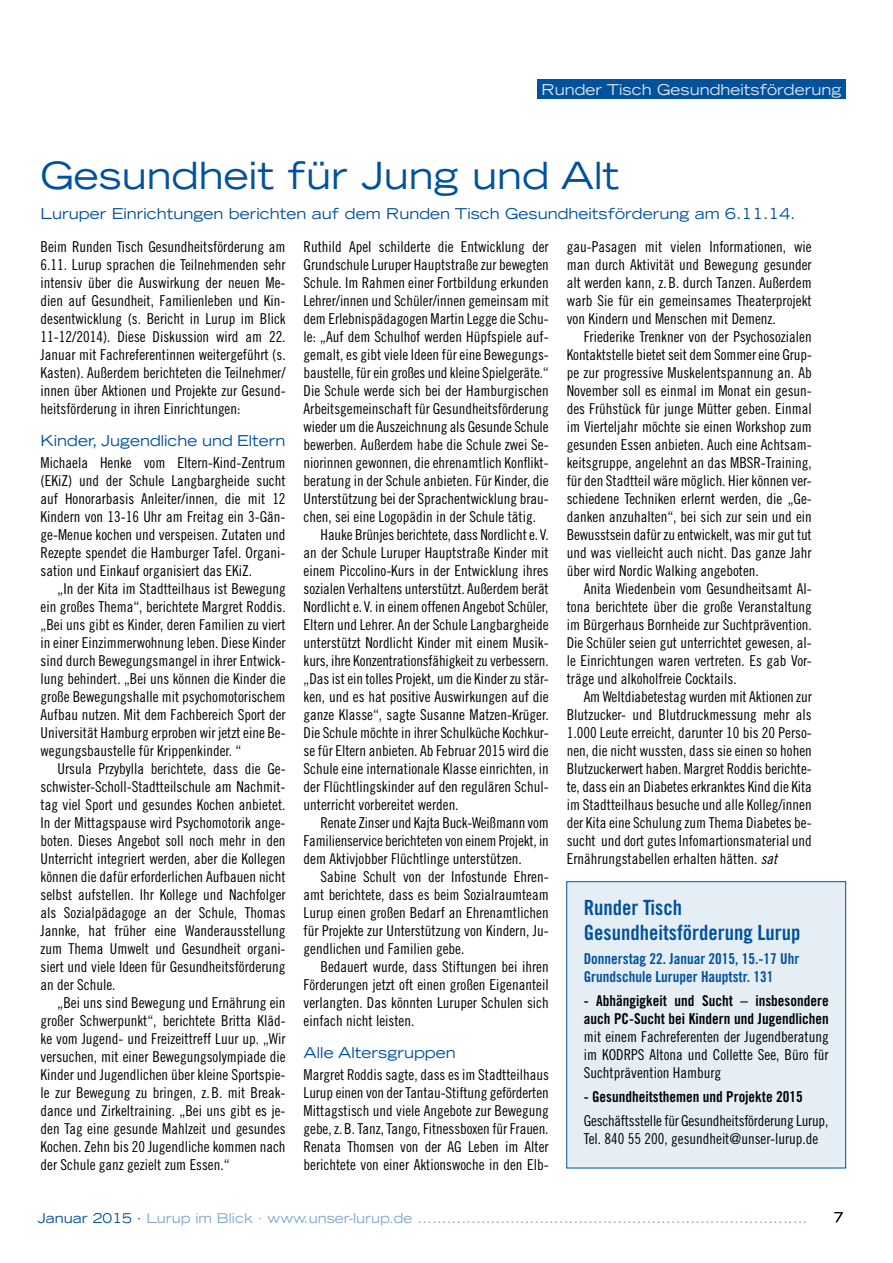
<style>
.page{position:relative;width:893px;height:1263px;background:#fff}
.page>*{position:absolute;margin:0;border:0;box-sizing:border-box;transform-origin:0 0}
.t1{font:expanded 37.5px "Trade Gothic LH";color:#00519e}
.t2{font:21px/25.2px "Trade Gothic Bold Cond Twenty";color:#00519e}
.t3{font:15px/18px "Trade Gothic Cond Eighteen";color:#000;text-align:justify}
.t4{font:expanded 15px "Trade Gothic LH";color:#00519e}
.t5{font:15px/18px "Trade Gothic Bold Cond Twenty";color:#000}
.t6{font:15px/18px "Trade Gothic Bold Cond Twenty";color:#00519e}
.t7{font:expanded 15px "Trade Gothic LH";color:#e3e4e4}
.t8{font:expanded 13.5px "Trade Gothic LH";color:#80a8ce}
.t9{font:expanded 13.5px "Trade Gothic LH";color:#000}
.s1{font-family:"Trade Gothic Cond Eighteen Obl"}
.s2{color:#00519e}
</style>
<div class="page">
<div style="left:566px;top:881px;width:280px;height:287px;background:#e6eef5;border:1px solid #00519e"></div>
<div style="left:537px;top:79px;width:309px;height:20px;background:#00519e"></div>
<p class="t7" style="left:541px;top:79px;width:302px">Runder Tisch Gesundheitsförderung</p>
<h1 class="t1" style="left:41px;top:151px;width:580px">Gesundheit für Jung und Alt</h1>
<p class="t4" style="left:41px;top:204px;width:753px">Luruper Einrichtungen berichten auf dem Runden Tisch Gesundheitsförderung am 6. 11. 14.</p>
<p class="t3" style="left:41px;top:237px;width:247px">Beim Runden Tisch Gesundheitsförderung am 6.11. Lurup sprachen die Teilnehmenden sehr intensiv über die Auswirkung der neuen Me&shy;dien auf Gesundheit, Familienleben und Kin&shy;desentwicklung (s. Bericht in Lurup im Blick 11-12/2014). Diese Diskussion wird am 22.<br>Januar mit Fachreferentinnen weitergeführt (s.<br>Kasten). Außerdem berichteten die Teilnehmer/ innen über Aktionen und Projekte zur Gesund&shy;heitsförderung in ihren Einrichtungen:</p>
<p class="t4" style="left:41px;top:430px;width:247px">Kinder, Jugendliche und Eltern</p>
<p class="t3" style="left:41px;top:453px;width:247px">Michaela Henke vom Eltern-Kind-Zentrum (EKiZ) und der Schule Langbargheide sucht auf Honorarbasis Anleiter/innen, die mit 12<br>Kindern von 13-16 Uhr am Freitag ein 3-Gän&shy;ge-Menue kochen und verspeisen. Zutaten und Rezepte spendet die Hamburger Tafel. Organi&shy;sation und Einkauf organisiert das EKiZ.</p>
<p class="t3" style="left:41px;top:579px;width:247px;text-indent:17px">„In der Kita im Stadtteilhaus ist Bewegung ein großes Thema“, berichtete Margret Roddis. „Bei uns gibt es Kinder, deren Familien zu viert in einer Einzimmerwohnung leben. Diese Kinder sind durch Bewegungsmangel in ihrer Entwick&shy;lung behindert. „Bei uns können die Kinder die große Bewegungshalle mit psychomotorischem Aufbau nutzen. Mit dem Fachbereich Sport der Universität Hamburg erproben wir jetzt eine Be&shy;wegungsbaustelle für Krippenkinder. “</p>
<p class="t3" style="left:41px;top:759px;width:247px;text-indent:17px">Ursula Przybylla berichtete, dass die Ge&shy;schwister-Scholl-Stadtteilschule am Nachmit&shy;tag viel Sport und gesundes Kochen anbietet.<br>In der Mittagspause wird Psychomotorik ange&shy;boten. Dieses Angebot soll noch mehr in den Unterricht integriert werden, aber die Kollegen können die dafür erforderlichen Aufbauen nicht selbst aufstellen. Ihr Kollege und Nachfolger als Sozialpädagoge an der Schule, Thomas Jannke, hat früher eine Wanderausstellung zum Thema Umwelt und Gesundheit organi&shy;siert und viele Ideen für Gesundheitsförderung an der Schule.</p>
<p class="t3" style="left:41px;top:993px;width:247px;text-indent:17px">„Bei uns sind Bewegung und Ernährung ein großer Schwerpunkt“, berichtete Britta Kläd&shy;ke vom Jugend- und Freizeittreff Luur up. „Wir versuchen, mit einer Bewegungsolympiade die Kinder und Jugendlichen über kleine Sportspie&shy;le zur Bewegung zu bringen, z.B. mit Break&shy;dance und Zirkeltraining. „Bei uns gibt es je&shy;den Tag eine gesunde Mahlzeit und gesundes Kochen. Zehn bis 20 Jugendliche kommen nach der Schule ganz gezielt zum Essen.“</p>
<p class="t3" style="left:567px;top:237px;width:247px">gau-Pasagen mit vielen Informationen, wie man durch Aktivität und Bewegung gesunder alt werden kann, z.B. durch Tanzen. Außerdem warb Sie für ein gemeinsames Theaterprojekt von Kindern und Menschen mit Demenz.</p>
<p class="t3" style="left:567px;top:327px;width:247px;text-indent:17px">Friederike Trenkner von der Psychosozialen Kontaktstelle bietet seit dem Sommer eine Grup&shy;pe zur progressive Muskelentspannung an. Ab November soll es einmal im Monat ein gesun&shy;des Frühstück für junge Mütter geben. Einmal im Vierteljahr möchte sie einen Workshop zum gesunden Essen anbieten. Auch eine Achtsam&shy;keitsgruppe, angelehnt an das MBSR-Training, für den Stadtteil wäre möglich. Hier können ver&shy;schiedene Techniken erlernt werden, die „Ge&shy;danken anzuhalten“, bei sich zur sein und ein Bewusstsein dafür zu entwickelt, was mir gut tut und was vielleicht auch nicht. Das ganze Jahr über wird Nordic Walking angeboten.</p>
<p class="t3" style="left:567px;top:579px;width:247px;text-indent:17px">Anita Wiedenbein vom Gesundheitsamt Al&shy;tona berichtete über die große Veranstaltung im Bürgerhaus Bornheide zur Suchtprävention.<br>Die Schüler seien gut unterrichtet gewesen, al&shy;le Einrichtungen waren vertreten. Es gab Vor&shy;träge und alkoholfreie Cocktails.</p>
<p class="t3" style="left:567px;top:687px;width:247px;text-indent:17px">Am Weltdiabetestag wurden mit Aktionen zur Blutzucker- und Blutdruckmessung mehr als 1.000 Leute erreicht, darunter 10 bis 20 Perso&shy;nen, die nicht wussten, dass sie einen so hohen Blutzuckerwert haben. Margret Roddis berichte&shy;te, dass ein an Diabetes erkranktes Kind die Kita im Stadtteilhaus besuche und alle Kolleg/innen der Kita eine Schulung zum Thema Diabetes be&shy;sucht und dort gutes Infomartionsmaterial und Ernährungstabellen erhalten hätten. <span class="s1">sat</span></p>
<p class="t3" style="left:304px;top:237px;width:247px">Ruthild Apel schilderte die Entwicklung der</p>
<p class="t3" style="left:304px;top:255px;width:247px">Grundschule Luruper Hauptstraße zur bewegten</p>
<p class="t3" style="left:304px;top:273px;width:247px">Schule. Im Rahmen einer Fortbildung erkunden</p>
<p class="t3" style="left:304px;top:291px;width:247px">Lehrer/innen und Schüler/innen gemeinsam mit</p>
<p class="t3" style="left:304px;top:309px;width:247px">dem Erlebnispädagogen Martin Legge die Schu-</p>
<p class="t3" style="left:304px;top:327px;width:247px">le: „Auf dem Schulhof werden Hüpfspiele auf-</p>
<p class="t3" style="left:304px;top:345px;width:247px">gemalt, es gibt viele Ideen für eine Bewegungs-</p>
<p class="t3" style="left:304px;top:363px;width:247px">baustelle, für ein großes und kleine Spielgeräte.“</p>
<p class="t3" style="left:304px;top:381px;width:247px">Die Schule werde sich bei der Hamburgischen</p>
<p class="t3" style="left:304px;top:399px;width:247px">Arbeitsgemeinschaft für Gesundheitsförderung</p>
<p class="t3" style="left:304px;top:417px;width:246px">wieder um die Auszeichnung als Gesunde Schule</p>
<p class="t3" style="left:304px;top:435px;width:247px">bewerben. Außerdem habe die Schule zwei Se-</p>
<p class="t3" style="left:304px;top:453px;width:247px">niorinnen gewonnen, die ehrenamtlich Konflikt-</p>
<p class="t3" style="left:304px;top:471px;width:247px">beratung in der Schule anbieten. Für Kinder, die</p>
<p class="t3" style="left:304px;top:489px;width:247px">Unterstützung bei der Sprachentwicklung brau-</p>
<p class="t3" style="left:304px;top:507px;width:234px">chen, sei eine Logopädin in der Schule tätig.</p>
<p class="t3" style="left:321px;top:525px;width:230px">Hauke Brünjes berichtete, dass Nordlicht e.V.</p>
<p class="t3" style="left:304px;top:543px;width:247px">an der Schule Luruper Hauptstraße Kinder mit</p>
<p class="t3" style="left:304px;top:561px;width:247px">einem Piccolino-Kurs in der Entwicklung ihres</p>
<p class="t3" style="left:304px;top:579px;width:247px">sozialen Verhaltens unterstützt. Außerdem berät</p>
<p class="t3" style="left:304px;top:597px;width:246px">Nordlicht e. V. in einem offenen Angebot Schüler,</p>
<p class="t3" style="left:304px;top:615px;width:247px">Eltern und Lehrer. An der Schule Langbargheide</p>
<p class="t3" style="left:304px;top:633px;width:247px">unterstützt Nordlicht Kinder mit einem Musik-</p>
<p class="t3" style="left:304px;top:651px;width:247px">kurs, ihre Konzentrationsfähigkeit zu verbessern.</p>
<p class="t3" style="left:304px;top:669px;width:247px">„Das ist ein tolles Projekt, um die Kinder zu stär-</p>
<p class="t3" style="left:304px;top:687px;width:247px">ken, und es hat positive Auswirkungen auf die</p>
<p class="t3" style="left:304px;top:705px;width:247px">ganze Klasse“, sagte Susanne Matzen-Krüger.</p>
<p class="t3" style="left:304px;top:723px;width:247px">Die Schule möchte in ihrer Schulküche Kochkur-</p>
<p class="t3" style="left:304px;top:741px;width:246px">se für Eltern anbieten. Ab Februar 2015 wird die</p>
<p class="t3" style="left:304px;top:759px;width:247px">Schule eine internationale Klasse einrichten, in</p>
<p class="t3" style="left:304px;top:777px;width:247px">der Flüchtlingskinder auf den regulären Schul-</p>
<p class="t3" style="left:304px;top:795px;width:156px">unterricht vorbereitet werden.</p>
<p class="t3" style="left:321px;top:813px;width:230px">Renate Zinser und Kajta Buck-Weißmann vom</p>
<p class="t3" style="left:304px;top:831px;width:247px">Familienservice berichteten von einem Projekt, in</p>
<p class="t3" style="left:304px;top:849px;width:220px">dem Aktivjobber Flüchtlinge unterstützen.</p>
<p class="t3" style="left:321px;top:867px;width:230px">Sabine Schult von der Infostunde Ehren-</p>
<p class="t3" style="left:304px;top:885px;width:247px">amt berichtete, dass es beim Sozialraumteam</p>
<p class="t3" style="left:304px;top:903px;width:247px">Lurup einen großen Bedarf an Ehrenamtlichen</p>
<p class="t3" style="left:304px;top:921px;width:247px">für Projekte zur Unterstützung von Kindern, Ju-</p>
<p class="t3" style="left:304px;top:939px;width:162px">gendlichen und Familien gebe.</p>
<p class="t3" style="left:321px;top:957px;width:230px">Bedauert wurde, dass Stiftungen bei ihren</p>
<p class="t3" style="left:304px;top:975px;width:247px">Förderungen jetzt oft einen großen Eigenanteil</p>
<p class="t3" style="left:304px;top:993px;width:247px">verlangten. Das könnten Luruper Schulen sich</p>
<p class="t3" style="left:304px;top:1011px;width:112px">einfach nicht leisten.</p>
<p class="t4" style="left:304px;top:1042px;width:154px">Alle Altersgruppen</p>
<p class="t3" style="left:304px;top:1065px;width:247px">Margret Roddis sagte, dass es im Stadtteilhaus Lurup einen von der Tantau-Stiftung geförderten Mittagstisch und viele Angebote zur Bewegung gebe, z.B. Tanz, Tango, Fitnessboxen für Frauen.<br>Renata Thomsen von der AG Leben im Alter berichtete von einer Aktionswoche in den Elb-</p>
<h2 class="t2" style="left:584px;top:895px;width:218px">Runder Tisch<br>Gesundheitsförderung Lurup</h2>
<p class="t6" style="left:584px;top:950px;width:217px">Donnerstag 22. Januar 2015, 15.-17 Uhr<br>Grundschule Luruper Hauptstr. 131</p>
<p class="t5" style="left:584px;top:992px;width:246px">- Abhängigkeit und Sucht – insbesondere auch PC-Sucht bei Kindern und Jugendlichen</p>
<p class="t3" style="left:584px;top:1028px;width:246px">mit einem Fachreferenten der Jugendberatung im KODRPS Altona und Collette See, Büro für Suchtprävention Hamburg</p>
<p class="t5" style="left:584px;top:1088px;width:221px">- Gesundheitsthemen und Projekte 2015</p>
<p class="t3" style="left:584px;top:1112px;width:246px">Geschäftsstelle für Gesundheitsförderung Lurup,<br>Tel. 840 55 200, gesundheit@unser-lurup.de</p>
<p class="t8" style="left:38px;top:1209px;width:771px"><span class="s2">Januar 2015 ·</span> Lurup im Blick · www.unser-lurup.de ................................................................................</p>
<p class="t9" style="left:834px;top:1209px;width:11px">7</p>
</div>
